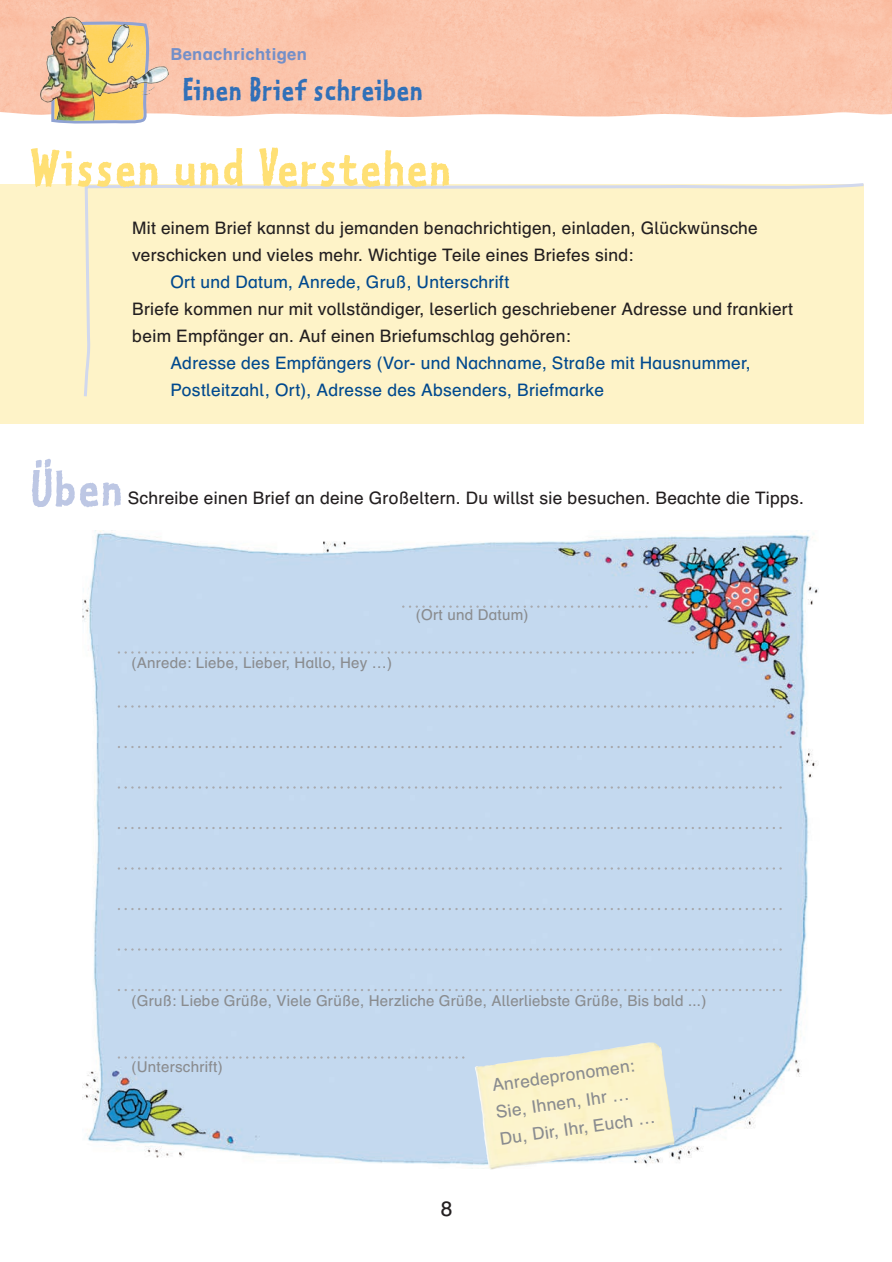
<style>
.page{position:relative;width:892px;height:1262px;background:#fff}
.page>*{position:absolute;margin:0;border:0;box-sizing:border-box;transform-origin:0 0}
.t1{font:700 55.5px "Kosm Bifab";letter-spacing:.04em;color:#ffe075}
.t2{font:700 55.5px "Kosm Bifab";color:#bdc7e4}
.t3{font:700 33px "Kosm Bifab";letter-spacing:.03em;color:#3170b8}
.t4{font:21px "Schulb Bifab";color:#231f20}
.t5{font:17.25px/27px "Schulb Bifab";letter-spacing:.015em;color:#231f20}
.t6{font:17.25px/27px "Schulb Bifab";letter-spacing:.015em;color:#01498e}
.t7{font:17.25px/27px "Schulb Bifab";color:#8a8c8f}
.t8{font:700 16.5px "Schulb Bifab";letter-spacing:.02em;color:#748fc8}
.t9{font:15px "Schulb Bifab";letter-spacing:.015em;color:#8a8c8f}
</style>
<div class="page">
<img style="left:0;top:0;width:892px;height:118px">
<img style="left:82px;top:530px;width:737px;height:636px">
<div style="left:0;top:184px;width:863px;height:239px;background:#fef3c8"></div>
<svg style="left:84px;top:183px;width:780px;height:216px"></svg>
<svg style="left:403px;top:605px;width:248px;height:3px"></svg>
<img style="left:475px;top:1042px;width:200px;height:128px">
<svg style="left:119px;top:651px;width:579px;height:3px"></svg>
<svg style="left:119px;top:705px;width:655px;height:3px"></svg>
<svg style="left:119px;top:746px;width:664px;height:2px"></svg>
<svg style="left:119px;top:786px;width:664px;height:3px"></svg>
<svg style="left:119px;top:827px;width:664px;height:2px"></svg>
<svg style="left:119px;top:867px;width:664px;height:3px"></svg>
<svg style="left:119px;top:908px;width:664px;height:2px"></svg>
<svg style="left:119px;top:948px;width:664px;height:3px"></svg>
<svg style="left:119px;top:989px;width:664px;height:2px"></svg>
<svg style="left:119px;top:1056px;width:345px;height:3px"></svg>
<img style="left:51px;top:20px;width:102px;height:104px">
<img style="left:87px;top:60px;width:34px;height:24px">
<p class="t8" style="left:170px;top:48px;width:138px">Benachrichtigen</p>
<h2 class="t3" style="left:183px;top:78px;width:241px">Einen Brief schreiben</h2>
<h1 class="t1" style="left:30px;top:148px;width:422px">Wissen und Verstehen</h1>
<p class="t5" style="left:132px;top:217px;width:627px">Mit einem Brief kannst du jemanden benachrichtigen, einladen, Glückwünsche verschicken und vieles mehr. Wichtige Teile eines Briefes sind:</p>
<p class="t6" style="left:170px;top:270px;width:340px">Ort und Datum, Anrede, Gruß, Unterschrift</p>
<p class="t5" style="left:132px;top:297px;width:662px">Briefe kommen nur mit vollständiger, leserlich geschriebener Adresse und frankiert beim Empfänger an. Auf einen Briefumschlag gehören:</p>
<p class="t6" style="left:170px;top:351px;width:582px">Adresse des Empfängers (Vor- und Nachname, Straße mit Hausnummer,<br>Postleitzahl, Ort), Adresse des Absenders, Briefmarke</p>
<h1 class="t2" style="left:30px;top:468px;width:94px">Üben</h1>
<p class="t5" style="left:128px;top:486px;width:678px">Schreibe einen Brief an deine Großeltern. Du willst sie besuchen. Beachte die Tipps.</p>
<p class="t9" style="left:132px;top:657px;width:262px">(Anrede: Liebe, Lieber, Hallo, Hey …)</p>
<p class="t9" style="left:416px;top:609px;width:114px">(Ort und Datum)</p>
<p class="t9" style="left:132px;top:995px;width:576px">(Gruß: Liebe Grüße, Viele Grüße, Herzliche Grüße, Allerliebste Grüße, Bis bald ...)</p>
<p class="t9" style="left:132px;top:1062px;width:93px">(Unterschrift)</p>
<p class="t4" style="left:441px;top:1201px;width:13px">8</p>
<p class="t7" style="left:491px;top:1074px;width:158px;rotate:-8deg">Anredepronomen:<br>Sie, Ihnen, Ihr …<br>Du, Dir, Ihr, Euch …</p>
</div>
